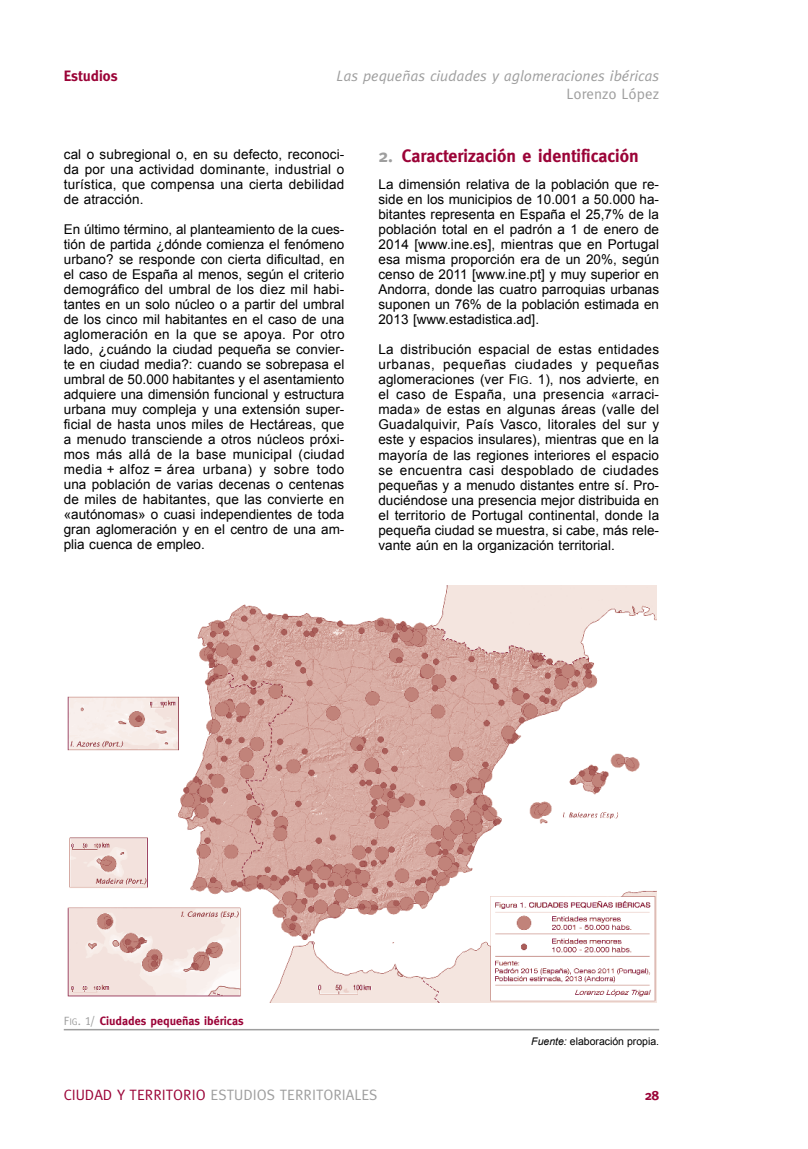
<style>
.page{position:relative;width:808px;height:1149px;background:#fff}
.page>*{position:absolute;margin:0;border:0;box-sizing:border-box;transform-origin:0 0}
.t1{font:700 18px "Meta";color:#9b0337}
.t2{font:15px "Meta";color:#9e9e9e}
.t3{font:italic 15px "Meta";color:#9e9e9e}
.t4{font:700 15px "Meta";color:#9b0337}
.t5{font:13.5px/15px "Arial";color:#000;text-align:justify}
.t6{font:700 13.5px "Meta";color:#9b0337}
.t7{font:700 12px "Meta";color:#9b0337}
.t8{font:10.5px "Arial";color:#000}
.s1{color:#9e9e9e}
.s2{font-family:"Arial MT SC800"}
.s3{font-family:"Arial MT SC800";font-size:10.8px}
.s4{font-family:"Meta Caps SC800";font-weight:400;color:#9e9e9e}
.s5{font-family:"Meta Caps SC800";font-weight:400;font-size:9.6px;color:#9e9e9e}
.s6{font-style:italic}
.s7{color:#9b0337}
</style>
<div class="page">
<hr style="left:64px;top:1028px;width:595px;height:2px;background:#9e9e9e">
<img style="left:67px;top:585px;width:590px;height:416px">
<p class="t4" style="left:64px;top:67px;width:55px">Estudios</p>
<p class="t3" style="left:336px;top:67px;width:324px">Las pequeñas ciudades y aglomeraciones ibéricas</p>
<p class="t2" style="left:567px;top:85px;width:94px">Lorenzo López</p>
<p class="t5" style="left:64px;top:146px;width:282px">cal o subregional o, en su defecto, reconoci&shy;da por una actividad dominante, industrial o turística, que compensa una cierta debilidad de atracción.</p>
<p class="t5" style="left:64px;top:221px;width:282px">En último término, al planteamiento de la cues&shy;tión de partida ¿dónde comienza el fenómeno urbano? se responde con cierta dificultad, en el caso de España al menos, según el criterio demográfico del umbral de los diez mil habi&shy;tantes en un solo núcleo o a partir del umbral de los cinco mil habitantes en el caso de una aglomeración en la que se apoya. Por otro lado, ¿cuándo la ciudad pequeña se convier&shy;te en ciudad media?: cuando se sobrepasa el umbral de 50.000 habitantes y el asentamiento adquiere una dimensión funcional y estructura urbana muy compleja y una extensión super&shy;ficial de hasta unos miles de Hectáreas, que a menudo transciende a otros núcleos próxi&shy;mos más allá de la base municipal (ciudad media + alfoz = área urbana) y sobre todo una población de varias decenas o centenas de miles de habitantes, que las convierte en «autónomas» o cuasi independientes de toda gran aglomeración y en el centro de una am&shy;plia cuenca de empleo.</p>
<h1 class="t1" style="left:378px;top:145px;width:262px"><span class="s1">2.</span> Caracterización e identificación</h1>
<p class="t5" style="left:378px;top:177px;width:282px">La dimensión relativa de la población que re&shy;side en los municipios de 10.001 a 50.000 ha&shy;bitantes representa en España el 25,7% de la población total en el padrón a 1 de enero de 2014 [www.ine.es], mientras que en Portugal esa misma proporción era de un 20%, según censo de 2011 [www.ine.pt] y muy superior en Andorra, donde las cuatro parroquias urbanas suponen un 76% de la población estimada en 2013 [www.estadistica.ad].</p>
<p class="t5" style="left:378px;top:342px;width:282px">La distribución espacial de estas entidades urbanas, pequeñas ciudades y pequeñas aglomeraciones (ver <span class="s2">F</span><span class="s3">ig</span>. 1), nos advierte, en el caso de España, una presencia «arraci&shy;mada» de estas en algunas áreas (valle del Guadalquivir, País Vasco, litorales del sur y este y espacios insulares), mientras que en la mayoría de las regiones interiores el espacio se encuentra casi despoblado de ciudades pequeñas y a menudo distantes entre sí. Pro&shy;duciéndose una presencia mejor distribuida en el territorio de Portugal continental, donde la pequeña ciudad se muestra, si cabe, más rele&shy;vante aún en la organización territorial.</p>
<p class="t7" style="left:64px;top:1013px;width:181px"><span class="s4">F</span><span class="s5">ig</span><span class="s4">. 1/</span> Ciudades pequeñas ibéricas</p>
<p class="t8" style="left:531px;top:1033px;width:129px"><span class="s6">Fuente:</span> elaboración propia.</p>
<p class="t2" style="left:64px;top:1085px;width:315px"><span class="s7">CIUDAD Y TERRITORIO</span> ESTUDIOS TERRITORIALES</p>
<p class="t6" style="left:645px;top:1086px;width:16px">28</p>
</div>
